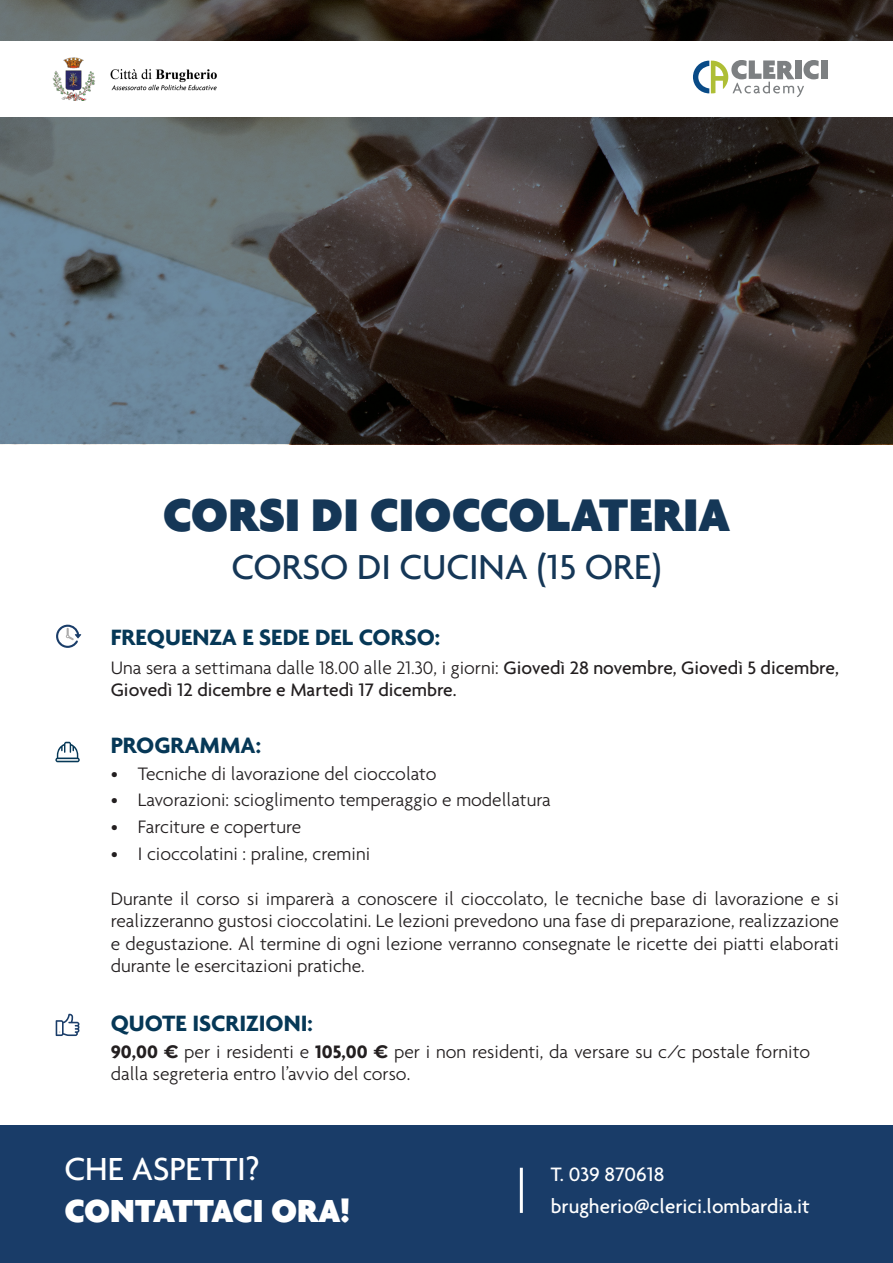
<style>
.page{position:relative;width:893px;height:1263px;background:#fff}
.page>*{position:absolute;margin:0;border:0;box-sizing:border-box;transform-origin:0 0}
.t1{font:900 49.5px "Agenda";color:#153757}
.t2{font:500 37.5px "Agenda";color:#153757}
.t3{font:900 34.5px "Agenda";color:#fff}
.t4{font:500 34.5px "Agenda";color:#fff}
.t5{font:700 24px "Agenda";color:#063857}
.t6{font:500 21px "Agenda";color:#fff}
.t7{font:300 19.5px/22.5px "Agenda";color:#231f20}
.t8{font:500 19.5px/22.5px "Agenda";color:#231f20}
.s1{font-weight:300}
.s2{font-weight:700}
.s3{font-family:"Montserrat";font-weight:700;font-size:18px}
</style>
<div class="page">
<svg style="left:0;top:0;width:893px;height:444px;background:#444446"></svg>
<div style="left:0;top:1126px;width:893px;height:137px;background:#193c68"></div>
<svg style="left:56px;top:625px;width:25px;height:23px"></svg>
<svg style="left:56px;top:1014px;width:23px;height:22px"></svg>
<svg style="left:55px;top:742px;width:25px;height:20px"></svg>
<div style="left:520px;top:1168px;width:3px;height:45px;border:2px solid #fff"></div>
<div style="left:0;top:41px;width:893px;height:75px;background:#fff"></div>
<div style="left:821px;top:60px;width:6px;height:19px;background:#7d8082"></div>
<svg style="left:693px;top:60px;width:126px;height:37px"></svg>
<img style="left:52px;top:57px;width:165px;height:44px">
<p class="t1" style="left:163px;top:484px;width:569px">CORSI DI CIOCCOLATERIA</p>
<p class="t2" style="left:231px;top:544px;width:432px">CORSO DI CUCINA (15 ORE)</p>
<p class="t5" style="left:111px;top:622px;width:331px">FREQUENZA E SEDE DEL CORSO:</p>
<p class="t8" style="left:111px;top:656px;width:730px"><span class="s1">Una sera a settimana dalle 18.00 alle 21.30, i giorni:</span> Giovedì 28 novembre, Giovedì 5 dicembre,<br>Giovedì 12 dicembre e Martedì 17 dicembre.</p>
<p class="t5" style="left:111px;top:730px;width:152px">PROGRAMMA:</p>
<p class="t7" style="left:111px;top:762px;width:327px">• Tecniche di lavorazione del cioccolato</p>
<p class="t7" style="left:111px;top:788px;width:442px">• Lavorazioni: scioglimento temperaggio e modellatura</p>
<p class="t7" style="left:111px;top:815px;width:192px">• Farciture e coperture</p>
<p class="t7" style="left:111px;top:842px;width:261px">• I cioccolatini : praline, cremini</p>
<p class="t7" style="left:111px;top:887px;width:730px;text-align:justify">Durante il corso si imparerà a conoscere il cioccolato, le tecniche base di lavorazione e si realizzeranno gustosi cioccolatini. Le lezioni prevedono una fase di preparazione, realizzazione e degustazione. Al termine di ogni lezione verranno consegnate le ricette dei piatti elaborati durante le esercitazioni pratiche.</p>
<p class="t5" style="left:111px;top:1008px;width:204px">QUOTE ISCRIZIONI:</p>
<p class="t7" style="left:111px;top:1040px;width:701px"><span class="s2">90,00</span> <span class="s3">€</span> per i residenti e <span class="s2">105,00</span> <span class="s3">€</span> per i non residenti, da versare su c/c postale fornito dalla segreteria entro l’avvio del corso.</p>
<p class="t4" style="left:64px;top:1147px;width:197px">CHE ASPETTI?</p>
<p class="t3" style="left:64px;top:1190px;width:287px">CONTATTACI ORA!</p>
<p class="t6" style="left:551px;top:1162px;width:115px">T. 039 870618</p>
<p class="t6" style="left:551px;top:1193px;width:260px">brugherio@clerici.lombardia.it</p>
</div>
